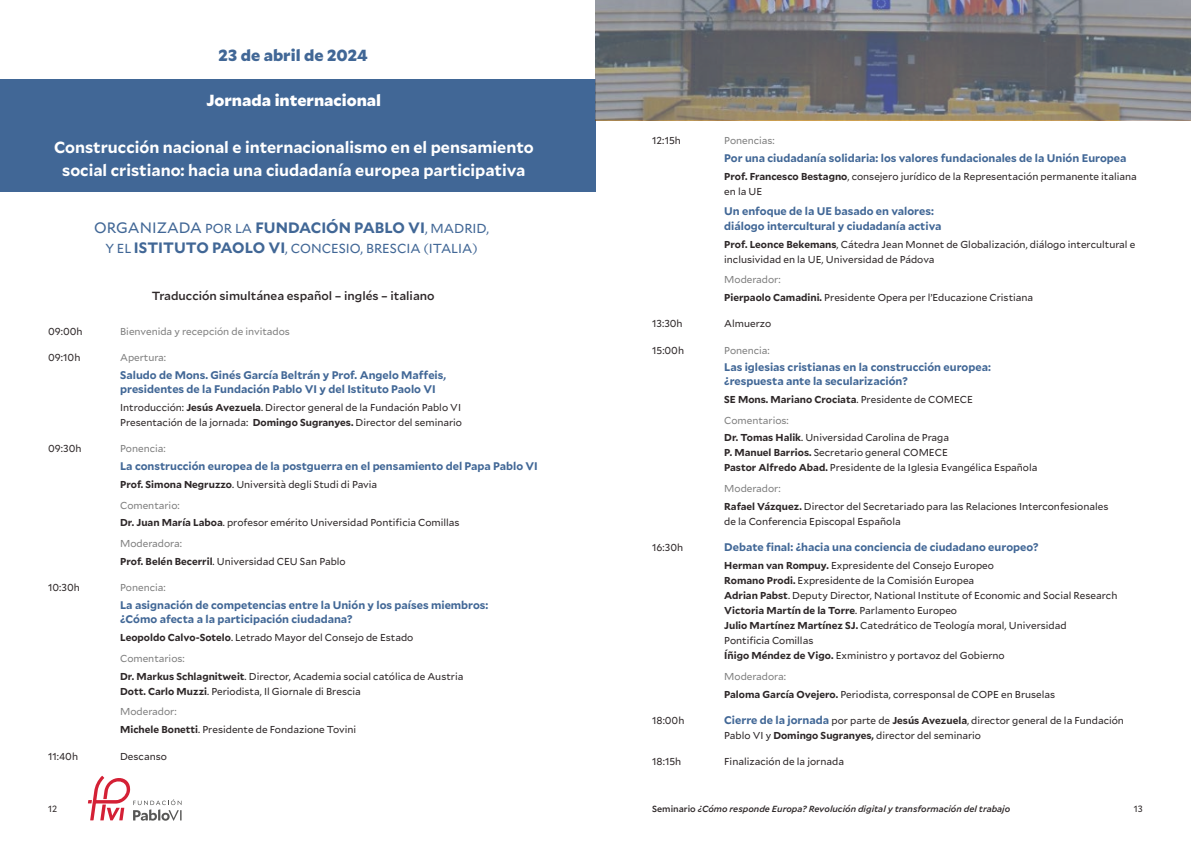
<style>
.page{position:relative;width:1191px;height:842px;background:#fff}
.page>*{position:absolute;margin:0;border:0;box-sizing:border-box;transform-origin:0 0}
.t1{font:700 16px/23.5px "Mallory";color:#fff;text-align:center}
.t2{font:900 16px "Mallory";color:#fff}
.t3{font:900 16px "Mallory";color:#416796}
.t4{font:700 15px "Mallory";color:#416796}
.t5{font:13px "Mallory";color:#416796}
.t6{font:500 12px "Mallory";color:#2d2728}
.t7{font:700 11px/14.2px "Mallory";color:#416796}
.t8{font:10px/15px "Mallory";color:#2d2728}
.t9{font:10px "Mallory";color:#808080}
.t10{font:700 10px/20.7px "Mallory";color:#2d2728}
.t11{font:italic 500 9px "Mallory";color:#2d2728}
.t12{font:9px "Mallory";color:#2d2728}
.s1{font-weight:700}
.s2{color:#808080}
.s3{font-weight:400}
.s4{font-weight:400;font-size:13px}
.s5{font-weight:700;font-size:15px}
.s6{font-weight:400;color:#808080}
.s7{font-weight:700;font-size:11px;color:#416796}
.s8{font-style:normal}
</style>
<div class="page">
<svg style="left:88px;top:776px;width:94px;height:45px"></svg>
<div style="left:0;top:80px;width:595px;height:112px;background:#416796"></div>
<svg style="left:595px;top:0;width:596px;height:120px;background:#777779"></svg>
<h1 class="t3" style="left:218px;top:43px;width:151px">23 de abril de 2024</h1>
<h1 class="t2" style="left:206px;top:88px;width:176px">Jornada internacional</h1>
<h1 class="t1" style="left:54px;top:134px;width:481px">Construcción nacional e internacionalismo en el pensamiento social cristiano: hacia una ciudadanía europea participativa</h1>
<p class="t8" style="left:652px;top:133px;width:30px">12:15h</p>
<p class="t9" style="left:724px;top:133px;width:52px">Ponencias:</p>
<p class="t7" style="left:724px;top:150px;width:404px">Por una ciudadanía solidaria: los valores fundacionales de la Unión Europea</p>
<p class="t8" style="left:724px;top:168px;width:414px"><span class="s1">Prof. Francesco Bestagno</span>, consejero jurídico de la Representación permanente italiana en la UE</p>
<p class="t7" style="left:724px;top:204px;width:219px">Un enfoque de la UE basado en valores: diálogo intercultural y ciudadanía activa</p>
<p class="t8" style="left:724px;top:236px;width:412px"><span class="s1">Prof. Leonce Bekemans</span>, Cátedra Jean Monnet de Globalización, diálogo intercultural e inclusividad en la UE, Universidad de Pádova</p>
<p class="t8" style="left:724px;top:270px;width:310px;line-height:17.8px"><span class="s2">Moderador:<br></span><span class="s1">Pierpaolo Camadini.</span> Presidente Opera per l’Educazione Cristiana</p>
<h2 class="t4" style="left:94px;top:216px;width:396px"><span class="s3">ORGANIZADA</span> <span class="s4">POR LA</span> FUNDACIÓN PABLO VI<span class="s4">, MADRID,</span></h2>
<h3 class="t5" style="left:105px;top:239px;width:374px">Y EL <span class="s5">ISTITUTO PAOLO VI</span>, CONCESIO, BRESCIA (ITALIA)</h3>
<p class="t6" style="left:152px;top:287px;width:284px">Traducción simultánea español – inglés – italiano</p>
<p class="t8" style="left:48px;top:323px;width:36px">09:00h</p>
<p class="t9" style="left:120px;top:324px;width:171px">Bienvenida y recepción de invitados</p>
<p class="t8" style="left:48px;top:349px;width:34px">09:10h</p>
<p class="t9" style="left:120px;top:350px;width:48px">Apertura:</p>
<p class="t7" style="left:120px;top:367px;width:327px">Saludo de Mons. Ginés García Beltrán y Prof. Angelo Maffeis, presidentes de la Fundación Pablo VI y del Istituto Paolo VI</p>
<p class="t8" style="left:120px;top:399px;width:343px">Introducción: <span class="s1">Jesús Avezuela</span>. Director general de la Fundación Pablo VI<br>Presentación de la jornada: <span class="s1">Domingo Sugranyes.</span> Director del seminario</p>
<p class="t8" style="left:48px;top:441px;width:35px">09:30h</p>
<p class="t9" style="left:120px;top:441px;width:47px">Ponencia:</p>
<p class="t7" style="left:120px;top:458px;width:419px">La construcción europea de la postguerra en el pensamiento del Papa Pablo VI</p>
<p class="t8" style="left:120px;top:473px;width:259px;line-height:20.7px"><span class="s1">Prof. Simona Negruzzo</span>. Università degli Studi di Pavia<br><span class="s2">Comentario:</span></p>
<p class="t8" style="left:120px;top:512px;width:341px;line-height:20.7px"><span class="s1">Dr. Juan María Laboa</span>. profesor emérito Universidad Pontificia Comillas<br><span class="s2">Moderadora:</span></p>
<p class="t8" style="left:120px;top:553px;width:227px"><span class="s1">Prof. Belén Becerril</span>. Universidad CEU San Pablo</p>
<p class="t8" style="left:48px;top:580px;width:33px">10:30h</p>
<p class="t9" style="left:120px;top:581px;width:47px">Ponencia:</p>
<p class="t7" style="left:120px;top:597px;width:370px">La asignación de competencias entre la Unión y los países miembros: ¿Cómo afecta a la participación ciudadana?</p>
<p class="t8" style="left:120px;top:627px;width:295px;line-height:20.7px"><span class="s1">Leopoldo Calvo-Sotelo</span>. Letrado Mayor del Consejo de Estado<br><span class="s2">Comentarios:</span></p>
<p class="t8" style="left:120px;top:668px;width:345px"><span class="s1">Dr. Markus Schlagnitweit</span>. Director, Academia social católica de Austria<br><span class="s1">Dott. Carlo Muzzi</span>. Periodista, Il Giornale di Brescia</p>
<p class="t8" style="left:120px;top:702px;width:237px;line-height:17.8px"><span class="s2">Moderador:<br></span><span class="s1">Michele Bonetti</span>. Presidente de Fondazione Tovini</p>
<p class="t8" style="left:48px;top:748px;width:31px">11:40h</p>
<p class="t8" style="left:120px;top:748px;width:48px">Descanso</p>
<p class="t8" style="left:652px;top:316px;width:32px">13:30h</p>
<p class="t8" style="left:724px;top:316px;width:48px">Almuerzo</p>
<p class="t8" style="left:652px;top:342px;width:33px">15:00h</p>
<p class="t9" style="left:724px;top:343px;width:47px">Ponencia:</p>
<p class="t7" style="left:724px;top:359px;width:268px">Las iglesias cristianas en la construcción europea: ¿respuesta ante la secularización?</p>
<p class="t10" style="left:724px;top:388px;width:250px">SE Mons. Mariano Crociata<span class="s3">. Presidente de COMECE<br></span><span class="s6">Comentarios:</span></p>
<p class="t8" style="left:724px;top:430px;width:315px"><span class="s1">Dr. Tomas Halik</span>. Universidad Carolina de Praga<br><span class="s1">P. Manuel Barrios.</span> Secretario general COMECE<br><span class="s1">Pastor Alfredo Abad.</span> Presidente de la Iglesia Evangélica Española</p>
<p class="t8" style="left:724px;top:479px;width:386px;line-height:17.8px"><span class="s2">Moderador:<br></span><span class="s1">Rafael Vázquez.</span> Director del Secretariado para las Relaciones Interconfesionales</p>
<p class="t8" style="left:724px;top:513px;width:178px">de la Conferencia Episcopal Española</p>
<p class="t8" style="left:652px;top:540px;width:32px">16:30h</p>
<p class="t7" style="left:724px;top:540px;width:316px">Debate final: ¿hacia una conciencia de ciudadano europeo?</p>
<p class="t8" style="left:724px;top:557px;width:395px"><span class="s1">Herman van Rompuy.</span> Expresidente del Consejo Europeo<br><span class="s1">Romano Prodi.</span> Expresidente de la Comisión Europea<br><span class="s1">Adrian Pabst</span>. Deputy Director, National Institute of Economic and Social Research <span class="s1">Victoria Martín de la Torre</span>. Parlamento Europeo<br><span class="s1">Julio Martínez Martínez SJ.</span> Catedrático de Teología moral, Universidad<br>Pontificia Comillas<br><span class="s1">Íñigo Méndez de Vigo.</span> Exministro y portavoz del Gobierno</p>
<p class="t8" style="left:724px;top:667px;width:332px;line-height:17.8px"><span class="s2">Moderadora:<br></span><span class="s1">Paloma García Ovejero.</span> Periodista, corresponsal de COPE en Bruselas</p>
<p class="t8" style="left:652px;top:712px;width:34px">18:00h</p>
<p class="t8" style="left:724px;top:712px;width:401px"><span class="s7">Cierre de la jornada</span> por parte de <span class="s1">Jesús Avezuela</span>, director general de la Fundación<br>Pablo VI y <span class="s1">Domingo Sugranyes,</span> director del seminario</p>
<p class="t8" style="left:652px;top:754px;width:31px">18:15h</p>
<p class="t8" style="left:724px;top:754px;width:121px">Finalización de la jornada</p>
<p class="t12" style="left:48px;top:802px;width:11px">12</p>
<p class="t11" style="left:652px;top:802px;width:359px"><span class="s8">Seminario</span> ¿Cómo responde Europa? Revolución digital y transformación del trabajo</p>
<p class="t12" style="left:1134px;top:802px;width:10px">13</p>
</div>
